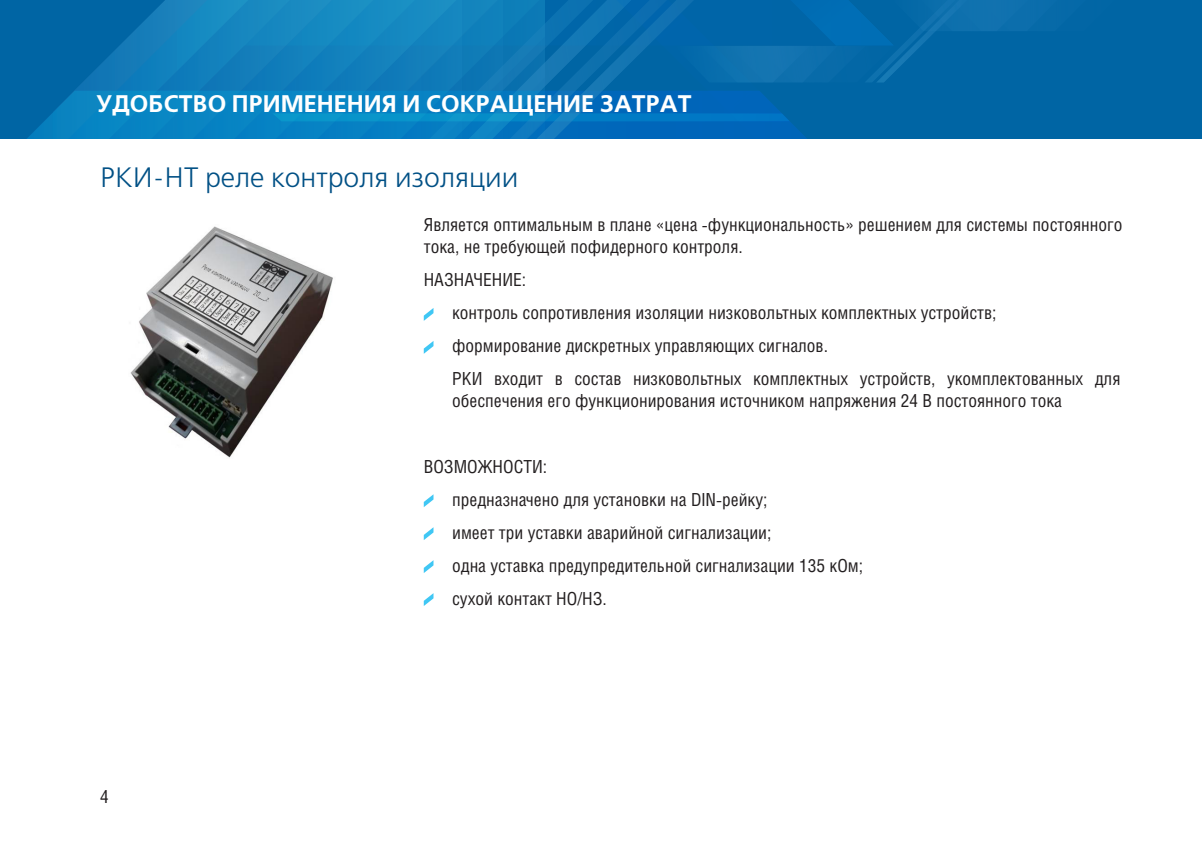
<style>
.page{position:relative;width:1202px;height:862px;background:#fff}
.page>*{position:absolute;margin:0;border:0;box-sizing:border-box;transform-origin:0 0}
.Подзаголовк_текст{font:28px "Free Set C";color:#005085}
.Подзаголовк_текст-2{font:700 24px "Free Set C";color:#fff}
.Текст_Буллет{font:18px/21.6px "Helios Cond";color:#231f20}
.Подзаголовк_текст-3{font:18px/22px "Helios Cond";color:#231f20}
.Подзаголовок{font:18px "Helios Cond";color:#231f20}
</style>
<div class="page">
<div style="left:0;top:0;width:1202px;height:138px;background:#0065a4"></div>
<svg style="left:28px;top:0;width:1017px;height:138px"></svg>
<svg style="left:424px;top:308px;width:9px;height:13px"></svg>
<svg style="left:424px;top:341px;width:9px;height:13px"></svg>
<svg style="left:424px;top:494px;width:9px;height:13px"></svg>
<svg style="left:424px;top:527px;width:9px;height:13px"></svg>
<svg style="left:424px;top:560px;width:9px;height:13px"></svg>
<svg style="left:424px;top:593px;width:9px;height:13px"></svg>
<img style="left:130px;top:226px;width:203px;height:232px">
<p class="Подзаголовк_текст-2" style="left:96px;top:90px;width:597px">УДОБСТВО ПРИМЕНЕНИЯ И СОКРАЩЕНИЕ ЗАТРАТ</p>
<p class="Подзаголовк_текст" style="left:100px;top:162px;width:420px">РКИ-НТ реле контроля изоляции</p>
<p class="Подзаголовк_текст-3" style="left:424px;top:213px;width:700px">Является оптимальным в плане «цена -функциональность» решением для системы постоянного тока, не требующей пофидерного контроля.</p>
<p class="Подзаголовок" style="left:424px;top:269px;width:104px">НАЗНАЧЕНИЕ:</p>
<p class="Текст_Буллет" style="left:452px;top:302px;width:546px">контроль сопротивления изоляции низковольтных комплектных устройств;</p>
<p class="Текст_Буллет" style="left:452px;top:335px;width:377px">формирование дискретных управляющих сигналов.</p>
<p class="Текст_Буллет" style="left:452px;top:368px;width:670px">РКИ входит в состав низковольтных комплектных устройств, укомплектованных для обеспечения его функционирования источником напряжения 24 В постоянного тока</p>
<p class="Текст_Буллет" style="left:100px;top:785px;width:10px">4</p>
<p class="Подзаголовок" style="left:424px;top:455px;width:125px">ВОЗМОЖНОСТИ:</p>
<p class="Текст_Буллет" style="left:452px;top:488px;width:317px">предназначено для установки на DIN-рейку;</p>
<p class="Текст_Буллет" style="left:452px;top:521px;width:321px">имеет три уставки аварийной сигнализации;</p>
<p class="Текст_Буллет" style="left:452px;top:554px;width:412px">одна уставка предупредительной сигнализации 135 кОм;</p>
<p class="Текст_Буллет" style="left:452px;top:587px;width:156px">сухой контакт НО/НЗ.</p>
</div>
